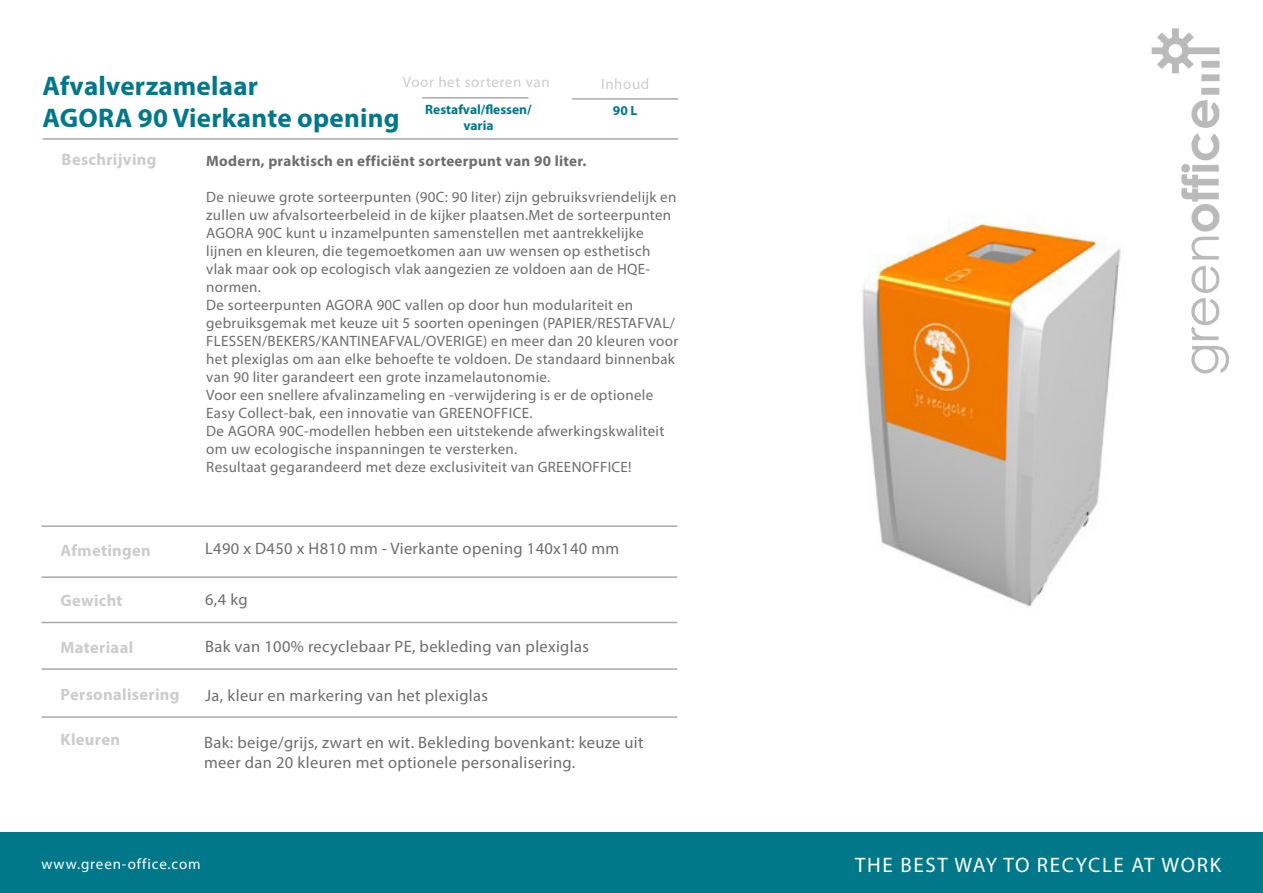
<style>
.page{position:relative;width:1263px;height:893px;background:#fff}
.page>*{position:absolute;margin:0;border:0;box-sizing:border-box;transform-origin:0 0}
.t1{font:700 27px "Myriad Pro";letter-spacing:.01em;color:#00788a}
.t2{font:21px "Myriad Pro";letter-spacing:.08em;color:#fff}
.t3{font:16.5px/19.8px "Myriad Pro";letter-spacing:.02em;color:#6c6d70}
.t4{font:700 16.5px "Myriad Pro";letter-spacing:.02em;color:#cbccce}
.t5{font:15px/18px "Myriad Pro";letter-spacing:.02em;color:#6c6d70}
.t6{font:700 15px "Myriad Pro";letter-spacing:.02em;color:#6c6d70}
.t7{font:15px "Myriad Pro";letter-spacing:.04em;color:#cbccce}
.t8{font:15px "Myriad Pro";letter-spacing:.06em;color:#fff}
.t9{font:700 13.5px/16.2px "Myriad Pro";color:#00788a;text-align:center}
</style>
<div class="page">
<img style="left:1151px;top:28px;width:78px;height:346px">
<div style="left:0;top:833px;width:1263px;height:60px;background:#00788a"></div>
<hr style="left:41px;top:668px;width:636px;height:2px;background:#a8a9ad">
<hr style="left:41px;top:622px;width:636px;height:1px;background:#a8a9ad">
<hr style="left:41px;top:525px;width:636px;height:2px;background:#a8a9ad">
<hr style="left:43px;top:138px;width:635px;height:2px;background:#a8a9ad">
<hr style="left:572px;top:98px;width:106px;height:2px;background:#a8a9ad">
<hr style="left:41px;top:716px;width:636px;height:2px;background:#a8a9ad">
<hr style="left:41px;top:576px;width:636px;height:2px;background:#a8a9ad">
<hr style="left:422px;top:97px;width:106px;height:2px;background:#a8a9ad">
<img style="left:862px;top:196px;width:296px;height:411px">
<p class="t1" style="left:43px;top:68px;width:217px">Afvalverzamelaar</p>
<p class="t1" style="left:43px;top:100px;width:359px">AGORA 90 Vierkante opening</p>
<p class="t7" style="left:403px;top:73px;width:148px">Voor het sorteren van</p>
<p class="t9" style="left:425px;top:101px;width:108px">Restafval/flessen/ varia</p>
<p class="t7" style="left:601px;top:74px;width:50px">Inhoud</p>
<p class="t9" style="left:613px;top:102px;width:26px">90 L</p>
<p class="t4" style="left:62px;top:149px;width:96px">Beschrijving</p>
<p class="t6" style="left:206px;top:151px;width:382px">Modern, praktisch en efficiënt sorteerpunt van 90 liter.</p>
<p class="t5" style="left:206px;top:188px;width:472px">De nieuwe grote sorteerpunten (90C: 90 liter) zijn gebruiksvriendelijk en zullen uw afvalsorteerbeleid in de kijker plaatsen.Met de sorteerpunten AGORA 90C kunt u inzamelpunten samenstellen met aantrekkelijke lijnen en kleuren, die tegemoetkomen aan uw wensen op esthetisch vlak maar ook op ecologisch vlak aangezien ze voldoen aan de HQE&shy;normen.</p>
<p class="t5" style="left:206px;top:296px;width:473px">De sorteerpunten AGORA 90C vallen op door hun modulariteit en gebruiksgemak met keuze uit 5 soorten openingen (PAPIER/RESTAFVAL/ FLESSEN/BEKERS/KANTINEAFVAL/OVERIGE) en meer dan 20 kleuren voor het plexiglas om aan elke behoefte te voldoen. De standaard binnenbak van 90 liter garandeert een grote inzamelautonomie.</p>
<p class="t5" style="left:206px;top:386px;width:448px">Voor een snellere afvalinzameling en -verwijdering is er de optionele<br>Easy Collect-bak, een innovatie van GREENOFFICE.</p>
<p class="t5" style="left:206px;top:422px;width:459px">De AGORA 90C-modellen hebben een uitstekende afwerkingskwaliteit om uw ecologische inspanningen te versterken.</p>
<p class="t5" style="left:206px;top:458px;width:427px">Resultaat gegarandeerd met deze exclusiviteit van GREENOFFICE!</p>
<p class="t4" style="left:61px;top:540px;width:92px">Afmetingen</p>
<p class="t3" style="left:205px;top:538px;width:416px">L490 x D450 x H810 mm - Vierkante opening 140x140 mm</p>
<p class="t3" style="left:205px;top:589px;width:44px">6,4 kg</p>
<p class="t3" style="left:205px;top:636px;width:385px">Bak van 100% recyclebaar PE, bekleding van plexiglas</p>
<p class="t3" style="left:205px;top:686px;width:284px">Ja, kleur en markering van het plexiglas</p>
<p class="t4" style="left:61px;top:590px;width:64px">Gewicht</p>
<p class="t4" style="left:61px;top:636px;width:74px">Materiaal</p>
<p class="t4" style="left:61px;top:684px;width:120px">Personalisering</p>
<p class="t4" style="left:61px;top:729px;width:61px">Kleuren</p>
<p class="t3" style="left:204px;top:732px;width:441px">Bak: beige/grijs, zwart en wit. Bekleding bovenkant: keuze uit meer dan 20 kleuren met optionele personalisering.</p>
<p class="t8" style="left:41px;top:855px;width:161px">www.green-office.com</p>
<h2 class="t2" style="left:855px;top:851px;width:368px">THE BEST WAY TO RECYCLE AT WORK</h2>
</div>
